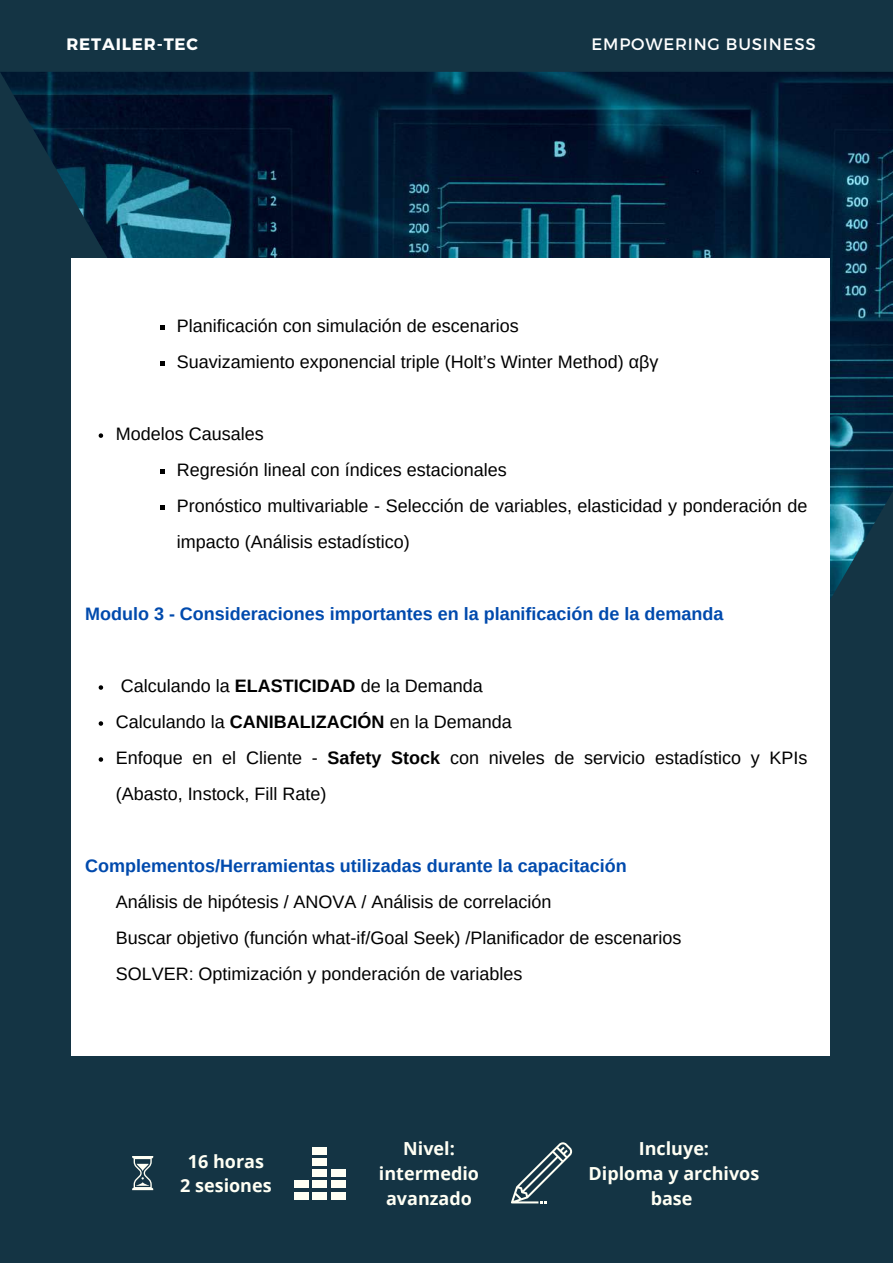
<style>
.page{position:relative;width:893px;height:1264px;background:#fff}
.page>*{position:absolute;margin:0;border:0;box-sizing:border-box;transform-origin:0 0}
.t1{font:18px/36px "Arimo";color:#000}
.t2{font:700 18px "Arimo";color:#004aad}
.t3{font:700 18px/24.8px "Open Sans";color:#fffff4;text-align:center}
.t4{font:16.5px "Montserrat";letter-spacing:.05em;color:#fff}
.t5{font:700 16.5px "Montserrat";letter-spacing:.05em;color:#fff}
.s1{font-weight:700}
</style>
<div class="page">
<div style="left:0;top:0;width:892px;height:1262px;background:#143444"></div>
<img style="left:0;top:72px;width:892px;height:982px">
<div style="left:71px;top:259px;width:758px;height:796px;background:#fff"></div>
<svg style="left:160px;top:325px;width:5px;height:5px"></svg>
<svg style="left:160px;top:361px;width:5px;height:5px"></svg>
<svg style="left:99px;top:433px;width:4px;height:5px"></svg>
<svg style="left:160px;top:469px;width:5px;height:5px"></svg>
<svg style="left:160px;top:505px;width:5px;height:5px"></svg>
<svg style="left:99px;top:685px;width:4px;height:4px"></svg>
<svg style="left:99px;top:721px;width:4px;height:4px"></svg>
<svg style="left:99px;top:757px;width:4px;height:4px"></svg>
<svg style="left:132px;top:1156px;width:21px;height:34px"></svg>
<div style="left:293px;top:1191px;width:15px;height:8px;background:#fffff4"></div>
<div style="left:312px;top:1191px;width:15px;height:8px;background:#fffff4"></div>
<div style="left:331px;top:1191px;width:15px;height:8px;background:#fffff4"></div>
<div style="left:293px;top:1180px;width:15px;height:8px;background:#fffff4"></div>
<div style="left:312px;top:1180px;width:15px;height:8px;background:#fffff4"></div>
<div style="left:331px;top:1180px;width:15px;height:8px;background:#fffff4"></div>
<div style="left:312px;top:1169px;width:15px;height:7px;background:#fffff4"></div>
<div style="left:331px;top:1169px;width:15px;height:7px;background:#fffff4"></div>
<div style="left:312px;top:1158px;width:15px;height:7px;background:#fffff4"></div>
<div style="left:312px;top:1147px;width:15px;height:7px;background:#fffff4"></div>
<svg style="left:511px;top:1142px;width:61px;height:61px"></svg>
<p class="t5" style="left:67px;top:33px;width:133px">RETAILER-TEC</p>
<p class="t4" style="left:591px;top:33px;width:225px">EMPOWERING BUSINESS</p>
<p class="t1" style="left:177px;top:308px;width:483px">Planificación con simulación de escenarios<br>Suavizamiento exponencial triple (Holt’s Winter Method) αβγ</p>
<p class="t1" style="left:177px;top:416px;width:632px;text-indent:-61px">Modelos Causales<br>Regresión lineal con índices estacionales<br>Pronóstico multivariable - Selección de variables, elasticidad y ponderación de impacto (Análisis estadístico)</p>
<p class="t2" style="left:85px;top:603px;width:639px">Modulo 3 - Consideraciones importantes en la planificación de la demanda</p>
<p class="t1" style="left:116px;top:667px;width:693px">Calculando la <span class="s1">ELASTICIDAD</span> de la Demanda<br>Calculando la <span class="s1">CANIBALIZACIÓN</span> en la Demanda<br>Enfoque en el Cliente - <span class="s1">Safety Stock</span> con niveles de servicio estadístico y KPIs (Abasto, Instock, Fill Rate)</p>
<p class="t2" style="left:85px;top:855px;width:543px">Complementos/Herramientas utilizadas durante la capacitación</p>
<p class="t1" style="left:116px;top:883px;width:567px">Análisis de hipótesis / ANOVA / Análisis de correlación<br>Buscar objetivo (función what-if/Goal Seek) /Planificador de escenarios<br>SOLVER: Optimización y ponderación de variables</p>
<p class="t3" style="left:180px;top:1148px;width:93px">16 horas<br>2 sesiones</p>
<p class="t3" style="left:379px;top:1135px;width:102px">Nivel: intermedio avanzado</p>
<p class="t3" style="left:588px;top:1135px;width:172px">Incluye:<br>Diploma y archivos base</p>
</div>
